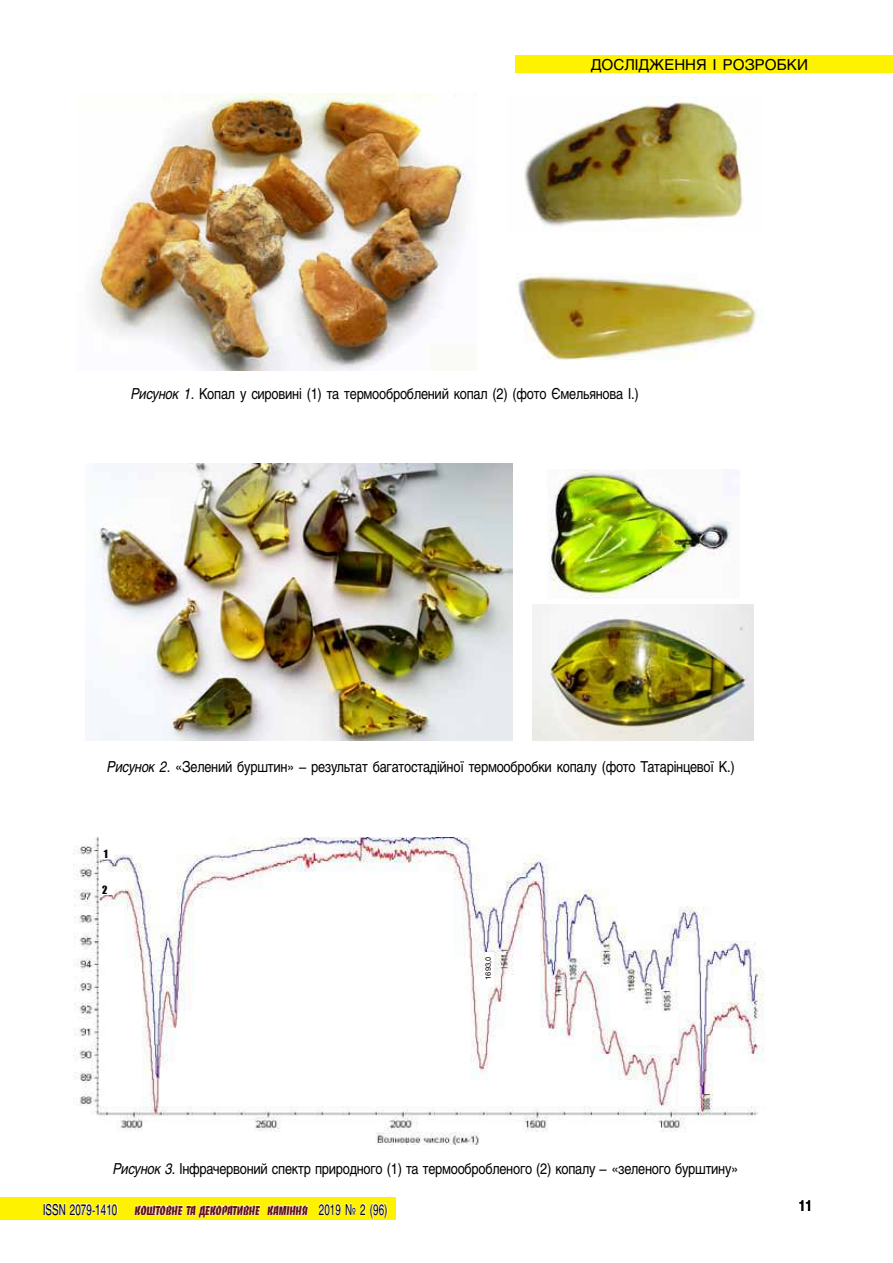
<style>
.page{position:relative;width:893px;height:1263px;background:#fff}
.page>*{position:absolute;margin:0;border:0;box-sizing:border-box;transform-origin:0 0}
.t1{font:15px "Helios";letter-spacing:-.02em;color:#000;scale:.85 1}
.t2{font:15px "Helios";color:#000}
.t3{font:700 15px "Helios";color:#000;scale:.8 1}
.t4{font:13.5px "Banco Heavy C";color:#671316;scale:.8 1}
.t5{font:10.5px "Impact";color:#000}
.t6{font:7.5px "Helios";color:#000}
.s1{font-style:italic}
.s2{font-family:"Helios";font-size:15px;color:#000}
</style>
<div class="page">
<div style="left:0;top:1197px;width:395px;height:23px;background:#fff200"></div>
<svg style="left:134px;top:1204px;width:127px;height:14px"></svg>
<svg style="left:267px;top:1204px;width:41px;height:11px"></svg>
<svg style="left:318px;top:1203px;width:70px;height:15px"></svg>
<svg style="left:44px;top:1202px;width:74px;height:13px"></svg>
<div style="left:515px;top:55px;width:378px;height:17px;background:#fff200"></div>
<img style="left:92px;top:94px;width:385px;height:276px">
<img style="left:524px;top:97px;width:219px;height:135px">
<img style="left:518px;top:274px;width:239px;height:87px">
<img style="left:86px;top:464px;width:426px;height:276px">
<img style="left:549px;top:469px;width:182px;height:130px">
<img style="left:533px;top:604px;width:221px;height:136px">
<img style="left:73px;top:838px;width:692px;height:306px">
<div style="left:485px;top:952px;width:9px;height:34px;background:#fff"></div>
<div style="left:101px;top:850px;width:13px;height:8px;background:#fff"></div>
<div style="left:101px;top:886px;width:12px;height:8px;background:#fff"></div>
<p class="t2" style="left:591px;top:55px;width:219px">ДОСЛІДЖЕННЯ І РОЗРОБКИ</p>
<p class="t1" style="left:131px;top:385px;width:599px"><span class="s1">Рисунок 1.</span> Копал у сировині (1) та термооброблений копал (2) (фото Ємельянова І.)</p>
<p class="t1" style="left:107px;top:757px;width:740px"><span class="s1">Рисунок 2.</span> «Зелений бурштин» – результат багатостадійної термообробки копалу (фото Татарінцевої К.)</p>
<p class="t5" style="left:104px;top:846px;width:6px">1</p>
<p class="t5" style="left:102px;top:882px;width:7px">2</p>
<p class="t6" style="left:484px;top:980px;width:25px;rotate:-90deg">1693,0</p>
<p class="t1" style="left:113px;top:1160px;width:737px"><span class="s1">Рисунок 3.</span> Інфрачервоний спектр природного (1) та термообробленого (2) копалу – «зеленого бурштину»</p>
<p class="t4" style="left:43px;top:1202px;width:432px"><span class="s2">ISSN 2079-1410</span> коштовне та декоративне каміння <span class="s2">2019 № 2 (96)</span></p>
<p class="t3" style="left:799px;top:1197px;width:18px">11</p>
</div>
